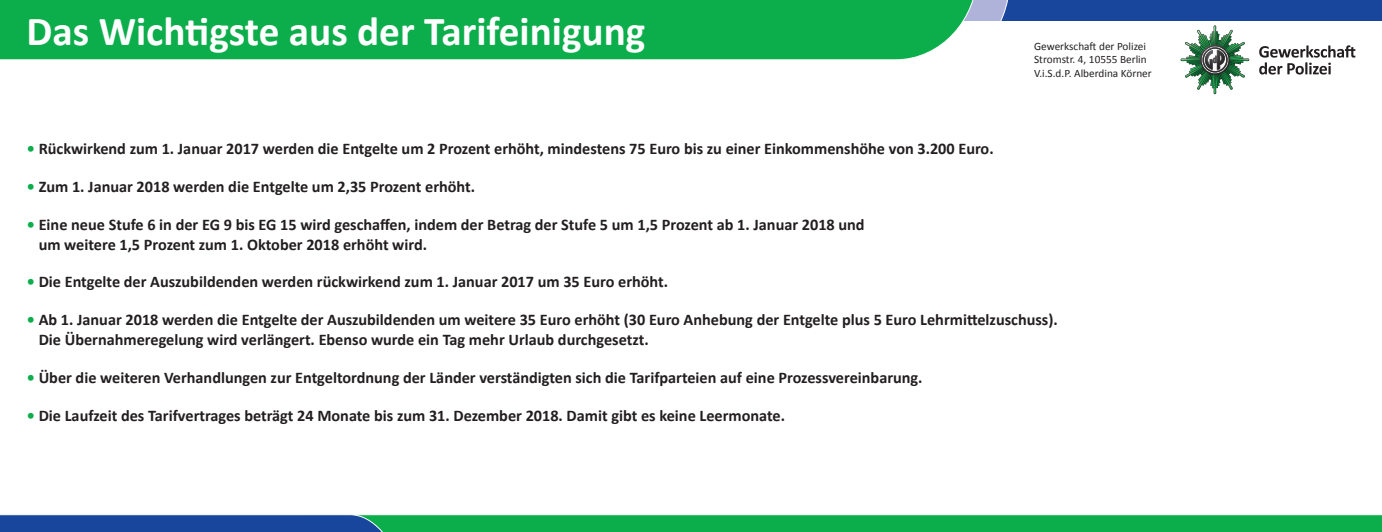
<style>
.page{position:relative;width:1382px;height:532px;background:#fff}
.page>*{position:absolute;margin:0;border:0;box-sizing:border-box;transform-origin:0 0}
.t1{font:700 41.25px "Calibri";color:#fff}
.t2{font:700 16.25px/20px "Calibri";color:#231f20}
.t3{font:11.25px/13.5px "Calibri";color:#231f20}
.s1{color:#0cae4c}
</style>
<div class="page">
<svg style="left:0;top:514px;width:1382px;height:17px;background:#1f996c"></svg>
<div style="left:913px;top:0;width:469px;height:20px;background:#18469d"></div>
<svg style="left:978px;top:0;width:32px;height:21px"></svg>
<div style="left:0;top:0;width:978px;height:60px;background:#0cae4c"></div>
<svg style="left:1259px;top:45px;width:96px;height:29px"></svg>
<svg style="left:1180px;top:25px;width:69px;height:69px"></svg>
<h1 class="t1" style="left:27px;top:5px;width:620px">Das Wichtigste aus der Tarifeinigung</h1>
<p class="t3" style="left:1034px;top:39px;width:119px">Gewerkschaft der Polizei<br>Stromstr. 4, 10555 Berlin<br>V.i.S.d.P. Alberdina Körner</p>
<p class="t2" style="left:27px;top:139px;width:968px"><span class="s1">•</span> Rückwirkend zum 1. Januar 2017 werden die Entgelte um 2 Prozent erhöht, mindestens 75 Euro bis zu einer Einkommenshöhe von 3.200 Euro.</p>
<p class="t2" style="left:27px;top:176px;width:450px"><span class="s1">•</span> Zum 1. Januar 2018 werden die Entgelte um 2,35 Prozent erhöht.</p>
<p class="t2" style="left:39px;top:214px;width:827px;text-indent:-12px"><span class="s1">•</span> Eine neue Stufe 6 in der EG 9 bis EG 15 wird geschaffen, indem der Betrag der Stufe 5 um 1,5 Prozent ab 1. Januar 2018 und um weitere 1,5 Prozent zum 1. Oktober 2018 erhöht wird.</p>
<p class="t2" style="left:27px;top:272px;width:643px"><span class="s1">•</span> Die Entgelte der Auszubildenden werden rückwirkend zum 1. Januar 2017 um 35 Euro erhöht.</p>
<p class="t2" style="left:39px;top:309px;width:1021px;text-indent:-12px"><span class="s1">•</span> Ab 1. Januar 2018 werden die Entgelte der Auszubildenden um weitere 35 Euro erhöht (30 Euro Anhebung der Entgelte plus 5 Euro Lehrmittelzuschuss).<br>Die Übernahmeregelung wird verlängert. Ebenso wurde ein Tag mehr Urlaub durchgesetzt.</p>
<p class="t2" style="left:27px;top:367px;width:897px"><span class="s1">•</span> Über die weiteren Verhandlungen zur Entgeltordnung der Länder verständigten sich die Tarifparteien auf eine Prozessvereinbarung.</p>
<p class="t2" style="left:27px;top:405px;width:760px"><span class="s1">•</span> Die Laufzeit des Tarifvertrages beträgt 24 Monate bis zum 31. Dezember 2018. Damit gibt es keine Leermonate.</p>
</div>
